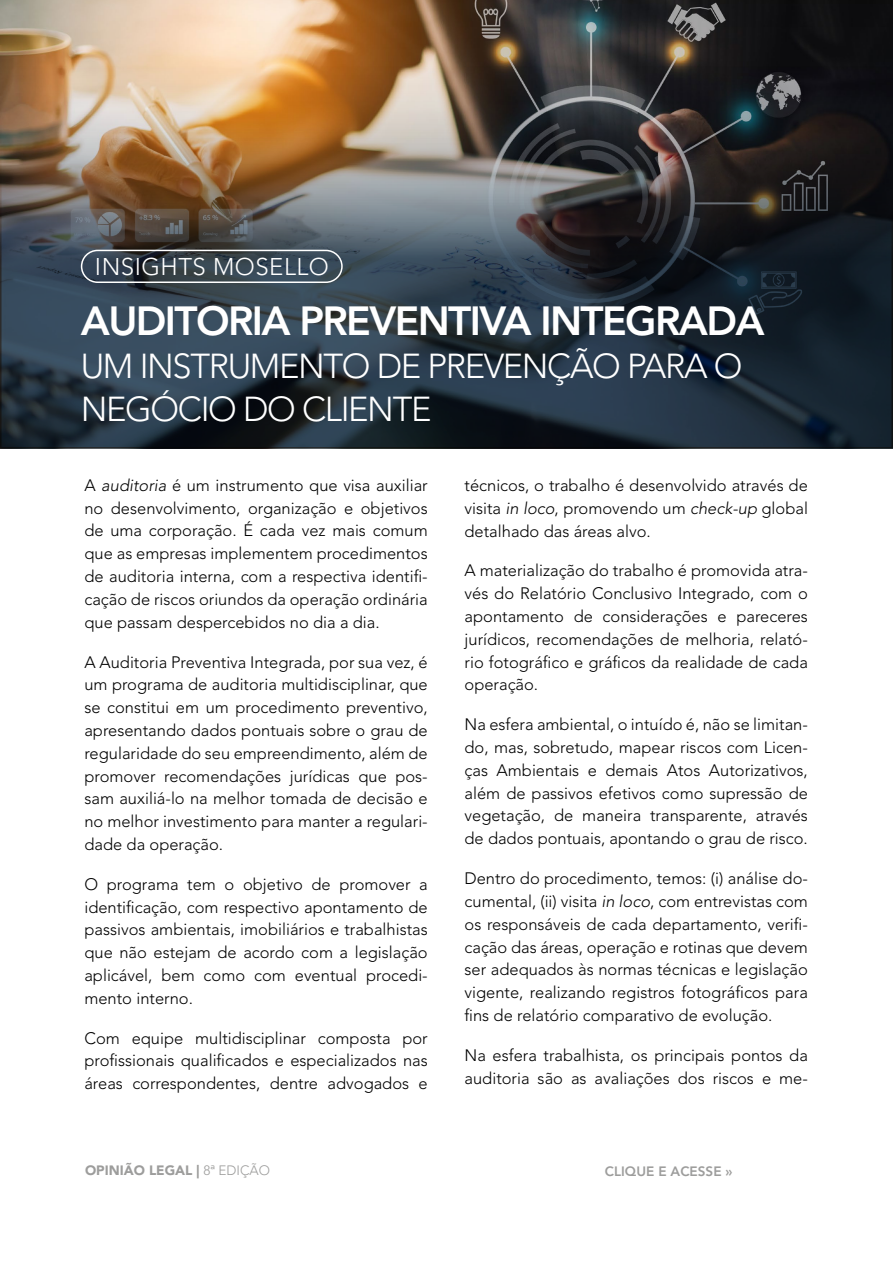
<style>
.page{position:relative;width:893px;height:1263px;background:#fff}
.page>*{position:absolute;margin:0;border:0;box-sizing:border-box;transform-origin:0 0}
.t1{font:800 40.35px "Avenir LT Std";letter-spacing:-.04em;color:#fff}
.t2{font:300 34.35px/43px "Avenir LT Std";letter-spacing:-.04em;color:#fff}
.t3{font:300 24px "Avenir LT Std";letter-spacing:.02em;color:#fff}
.t4{font:300 16.5px/22.8px "Avenir LT Std";color:#000;text-align:justify}
.t5{font:900 13.5px "Avenir LT Std";color:#9d9d9c}
.t6{font:800 13.5px "Avenir LT Std";color:#9d9d9c}
.s1{font-style:italic}
.s2{font-weight:300}
</style>
<div class="page">
<img style="left:0;top:0;width:893px;height:45px">
<img style="left:3px;top:48px;width:887px;height:398px">
<div style="left:0;top:45px;width:893px;height:404px;border:2px solid #000"></div>
<div style="left:81px;top:250px;width:262px;height:33px;border:2px solid #fff;border-radius:16px"></div>
<h3 class="t3" style="left:95px;top:253px;width:236px">INSIGHTS MOSELLO</h3>
<h1 class="t1" style="left:81px;top:297px;width:685px">AUDITORIA PREVENTIVA INTEGRADA</h1>
<h2 class="t2" style="left:81px;top:344px;width:663px">UM INSTRUMENTO DE PREVENÇÃO PARA O<br>NEGÓCIO DO CLIENTE</h2>
<p class="t4" style="left:84px;top:474px;width:345px">A <span class="s1">auditoria</span> é um instrumento que visa auxiliar no desenvolvimento, organização e objetivos de uma corporação. É cada vez mais comum que as empresas implementem procedimentos de auditoria interna, com a respectiva identifi&shy;cação de riscos oriundos da operação ordinária que passam despercebidos no dia a dia.</p>
<p class="t4" style="left:84px;top:650px;width:345px">A Auditoria Preventiva Integrada, por sua vez, é um programa de auditoria multidisciplinar, que se constitui em um procedimento preventivo, apresentando dados pontuais sobre o grau de regularidade do seu empreendimento, além de promover recomendações jurídicas que pos&shy;sam auxiliá-lo na melhor tomada de decisão e no melhor investimento para manter a regulari&shy;dade da operação.</p>
<p class="t4" style="left:84px;top:873px;width:345px">O programa tem o objetivo de promover a identificação, com respectivo apontamento de passivos ambientais, imobiliários e trabalhistas que não estejam de acordo com a legislação aplicável, bem como com eventual procedi&shy;mento interno.</p>
<p class="t4" style="left:84px;top:1026px;width:345px">Com equipe multidisciplinar composta por profissionais qualificados e especializados nas áreas correspondentes, dentre advogados e</p>
<p class="t4" style="left:465px;top:474px;width:345px">técnicos, o trabalho é desenvolvido através de visita <span class="s1">in loco</span>, promovendo um <span class="s1">check-up</span> global detalhado das áreas alvo.</p>
<p class="t4" style="left:465px;top:559px;width:345px">A materialização do trabalho é promovida atra&shy;vés do Relatório Conclusivo Integrado, com o apontamento de considerações e pareceres jurídicos, recomendações de melhoria, relató&shy;rio fotográfico e gráficos da realidade de cada operação.</p>
<p class="t4" style="left:465px;top:713px;width:345px">Na esfera ambiental, o intuído é, não se limitan&shy;do, mas, sobretudo, mapear riscos com Licen&shy;ças Ambientais e demais Atos Autorizativos, além de passivos efetivos como supressão de vegetação, de maneira transparente, através de dados pontuais, apontando o grau de risco.</p>
<p class="t4" style="left:465px;top:867px;width:345px">Dentro do procedimento, temos: (i) análise do&shy;cumental, (ii) visita <span class="s1">in loco</span>, com entrevistas com os responsáveis de cada departamento, verifi&shy;cação das áreas, operação e rotinas que devem ser adequados às normas técnicas e legislação vigente, realizando registros fotográficos para fins de relatório comparativo de evolução.</p>
<p class="t4" style="left:465px;top:1044px;width:345px">Na esfera trabalhista, os principais pontos da auditoria são as avaliações dos riscos e me-</p>
<p class="t5" style="left:85px;top:1162px;width:187px">OPINIÃO LEGAL | <span class="s2">8a EDIÇÃO</span></p>
<p class="t6" style="left:605px;top:1164px;width:129px">CLIQUE E ACESSE »</p>
</div>
